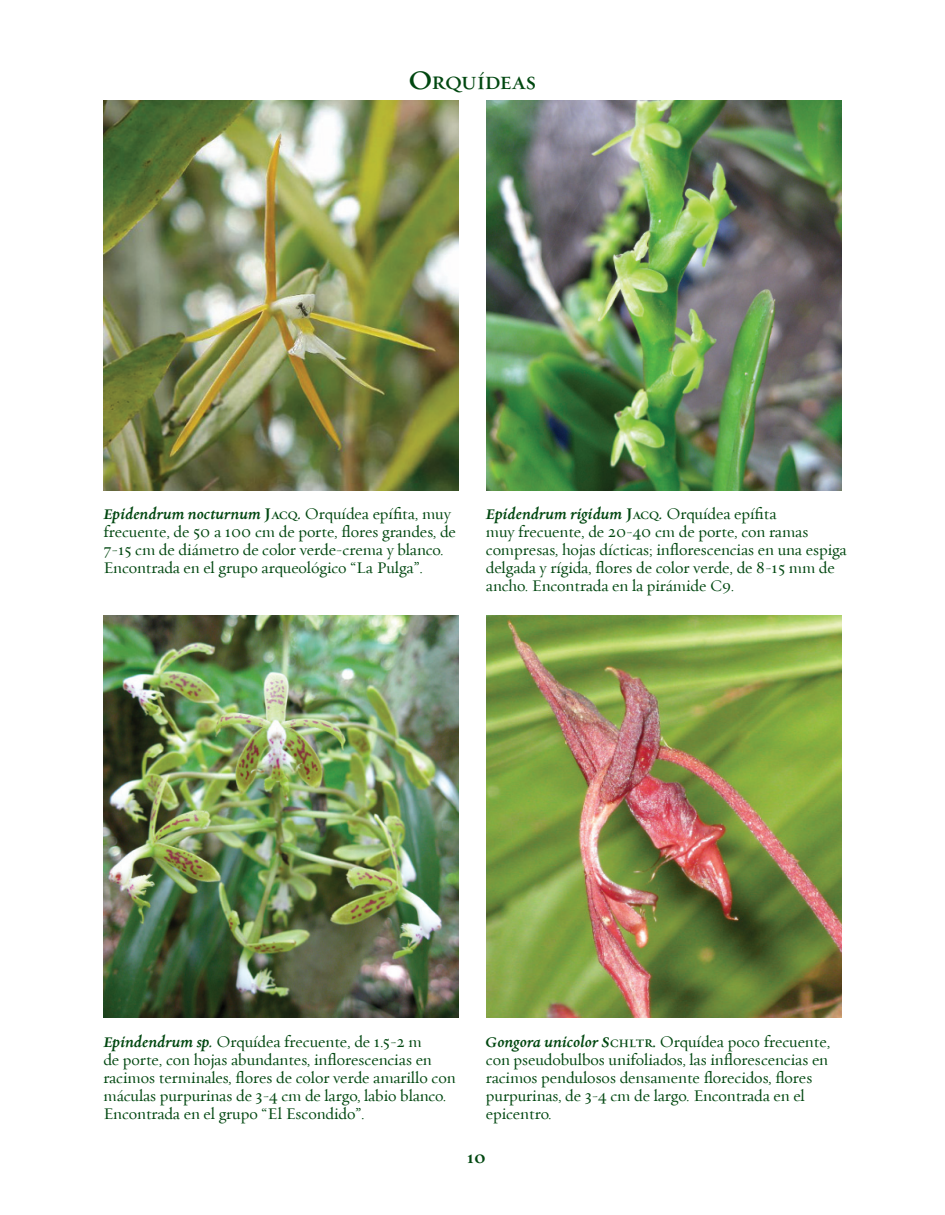
<style>
.page{position:relative;width:945px;height:1215px;background:#fff}
.page>*{position:absolute;margin:0;border:0;box-sizing:border-box;transform-origin:0 0}
.t1{font:700 18.9px "Natura";color:#004710}
.t2{font:700 18px "Natura";color:#004710}
.t3{font:16.5px/18px "Natura Roman";color:#004710}
.t4{font:italic 700 16.5px "Natura";color:#004710}
.s1{font-size:27px}
.s2{font-style:normal}
.s3{font-style:normal;font-size:11.55px}
.s4{font-family:"Natura Roman";font-weight:400;font-style:normal}
.s5{font-family:"Natura";font-weight:700;font-style:italic}
.s6{font-family:"Natura";font-weight:700;font-size:11.55px}
.s7{font-family:"Natura";font-weight:700}
</style>
<div class="page">
<img style="left:104px;top:101px;width:355px;height:390px">
<img style="left:104px;top:615px;width:355px;height:402px">
<img style="left:486px;top:101px;width:356px;height:390px">
<img style="left:486px;top:615px;width:356px;height:402px">
<p class="t1" style="left:409px;top:72px;width:129px"><span class="s1">O</span>RQUÍDEAS</p>
<p class="t4" style="left:104px;top:506px;width:349px">Epidendrum nocturnum <span class="s2">J</span><span class="s3">ACQ</span>. <span class="s4">Orquídea epífita, muy</span></p>
<p class="t3" style="left:103px;top:524px;width:354px">frecuente, de 50 a 100 cm de porte, flores grandes, de<br>7-15 cm de diámetro de color verde-crema y blanco.<br>Encontrada en el grupo arqueológico “La Pulga”.</p>
<p class="t4" style="left:486px;top:506px;width:292px">Epidendrum rigidum <span class="s2">J</span><span class="s3">ACQ</span>. <span class="s4">Orquídea epífita</span></p>
<p class="t3" style="left:486px;top:524px;width:362px">muy frecuente, de 20-40 cm de porte, con ramas compresas, hojas dícticas; inflorescencias en una espiga delgada y rígida, flores de color verde, de 8-15 mm de ancho. Encontrada en la pirámide C9.</p>
<p class="t3" style="left:103px;top:1033px;width:354px"><span class="s5">Epindendrum sp.</span> Orquídea frecuente, de 1.5-2 m<br>de porte, con hojas abundantes, inflorescencias en racimos terminales, flores de color verde amarillo con máculas purpurinas de 3-4 cm de largo, labio blanco.<br>Encontrada en el grupo “El Escondido”.</p>
<p class="t3" style="left:486px;top:1033px;width:346px"><span class="s5">Gongora unicolor S</span><span class="s6">CHLTR</span><span class="s7">.</span> Orquídea poco frecuente, con pseudobulbos unifoliados, las inflorescencias en racimos pendulosos densamente florecidos, flores purpurinas, de 3-4 cm de largo. Encontrada en el epicentro.</p>
<p class="t2" style="left:467px;top:1146px;width:20px">10</p>
</div>
